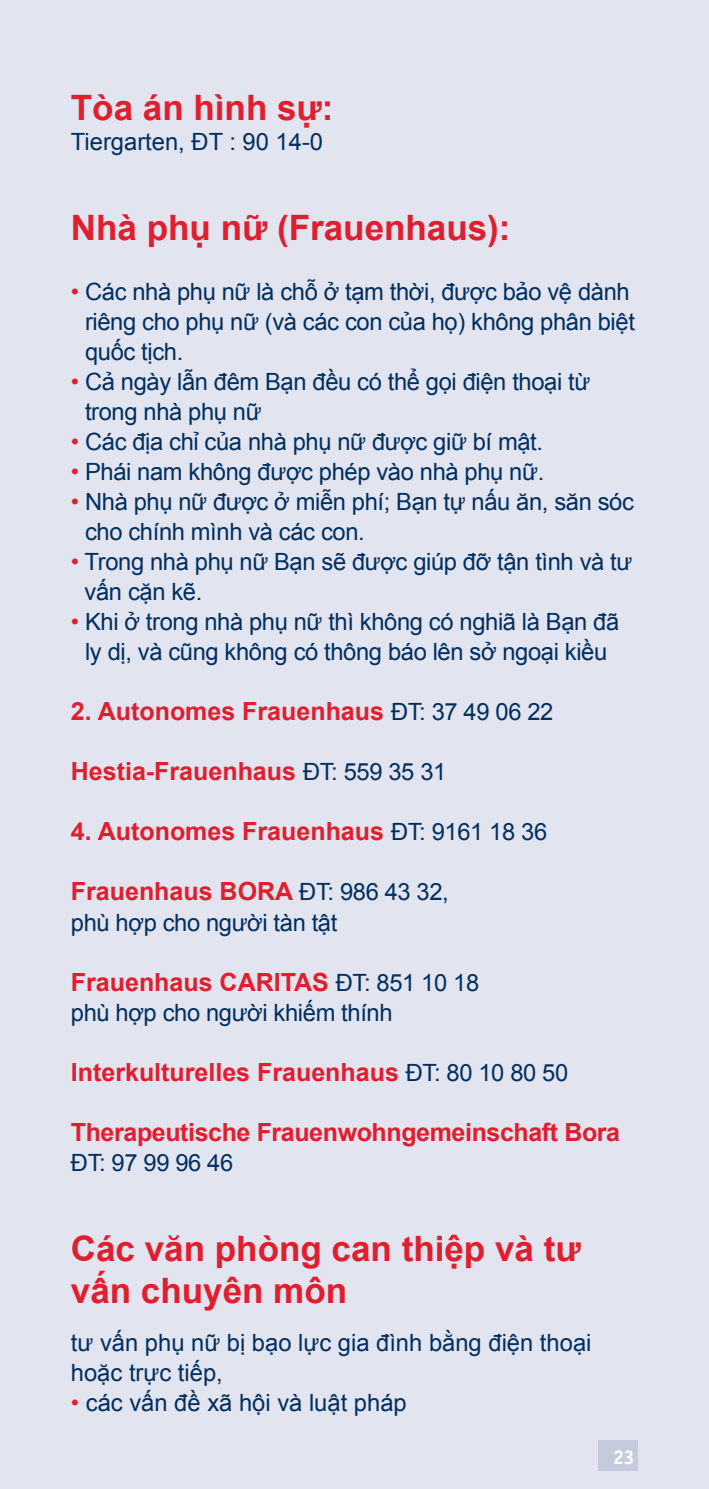
<style>
.page{position:relative;width:709px;height:1489px;background:#fff}
.page>*{position:absolute;margin:0;border:0;box-sizing:border-box;transform-origin:0 0}
.t1{font:700 35px/42px "Arial";color:#e01e2e}
.t2{font:700 25px "Arial";color:#e01e2e}
.t3{font:23.75px/30px "Arial";letter-spacing:-.015em;color:#002f5f}
.t4{font:700 20px "Officina Sans ITC";color:#fff}
.s1{color:#e01e2e}
.s2{font-weight:400;font-size:23.75px;color:#002f5f}
</style>
<div class="page">
<div style="left:0;top:0;width:709px;height:1488px;background:#e2e4ef"></div>
<div style="left:598px;top:1440px;width:40px;height:30px;background:#c6cadd"></div>
<h1 class="t1" style="left:71px;top:88px;width:264px">Tòa án hình sự:</h1>
<p class="t3" style="left:71px;top:127px;width:254px">Tiergarten, ĐT : 90 14-0</p>
<h1 class="t1" style="left:71px;top:208px;width:441px">Nhà phụ nữ (Frauenhaus):</h1>
<p class="t3" style="left:85px;top:277px;width:551px;text-indent:-14px"><span class="s1">•</span> Các nhà phụ nữ là chỗ ở tạm thời, được bảo vệ dành riêng cho phụ nữ (và các con của họ) không phân biệt quốc tịch.</p>
<p class="t3" style="left:85px;top:367px;width:506px;text-indent:-14px"><span class="s1">•</span> Cả ngày lẫn đêm Bạn đều có thể gọi điện thoại từ trong nhà phụ nữ</p>
<p class="t3" style="left:71px;top:427px;width:474px"><span class="s1">•</span> Các địa chỉ của nhà phụ nữ được giữ bí mật.</p>
<p class="t3" style="left:71px;top:457px;width:475px"><span class="s1">•</span> Phái nam không được phép vào nhà phụ nữ.</p>
<p class="t3" style="left:85px;top:487px;width:550px;text-indent:-14px"><span class="s1">•</span> Nhà phụ nữ được ở miễn phí; Bạn tự nấu ăn, săn sóc cho chính mình và các con.</p>
<p class="t3" style="left:85px;top:547px;width:549px;text-indent:-14px"><span class="s1">•</span> Trong nhà phụ nữ Bạn sẽ được giúp đỡ tận tình và tư vấn cặn kẽ.</p>
<p class="t3" style="left:71px;top:607px;width:550px;text-align:center"><span class="s1">•</span> Khi ở trong nhà phụ nữ thì không có nghiã là Bạn đã ly dị, và cũng không có thông báo lên sở ngoại kiều</p>
<p class="t2" style="left:71px;top:695px;width:484px">2. Autonomes Frauenhaus <span class="s2">ĐT: 37 49 06 22</span></p>
<p class="t2" style="left:71px;top:755px;width:377px">Hestia-Frauenhaus <span class="s2">ĐT: 559 35 31</span></p>
<p class="t2" style="left:71px;top:815px;width:478px">4. Autonomes Frauenhaus <span class="s2">ĐT: 9161 18 36</span></p>
<p class="t2" style="left:71px;top:875px;width:379px">Frauenhaus BORA <span class="s2">ĐT: 986 43 32,</span></p>
<p class="t3" style="left:71px;top:907px;width:268px">phù hợp cho người tàn tật</p>
<p class="t2" style="left:71px;top:965px;width:410px">Frauenhaus CARITAS <span class="s2">ĐT: 851 10 18</span></p>
<p class="t3" style="left:71px;top:997px;width:323px">phù hợp cho người khiếm thính</p>
<p class="t2" style="left:71px;top:1055px;width:499px">Interkulturelles Frauenhaus <span class="s2">ĐT: 80 10 80 50</span></p>
<p class="t2" style="left:71px;top:1115px;width:550px">Therapeutische Frauenwohngemeinschaft Bora</p>
<p class="t3" style="left:71px;top:1147px;width:164px">ĐT: 97 99 96 46</p>
<h1 class="t1" style="left:71px;top:1228px;width:511px">Các văn phòng can thiệp và tư vấn chuyên môn</h1>
<p class="t3" style="left:71px;top:1327px;width:522px">tư vấn phụ nữ bị bạo lực gia đình bằng điện thoại hoặc trực tiếp,</p>
<p class="t3" style="left:71px;top:1387px;width:337px"><span class="s1">•</span> các vấn đề xã hội và luật pháp</p>
<p class="t4" style="left:613px;top:1444px;width:23px">23</p>
</div>
